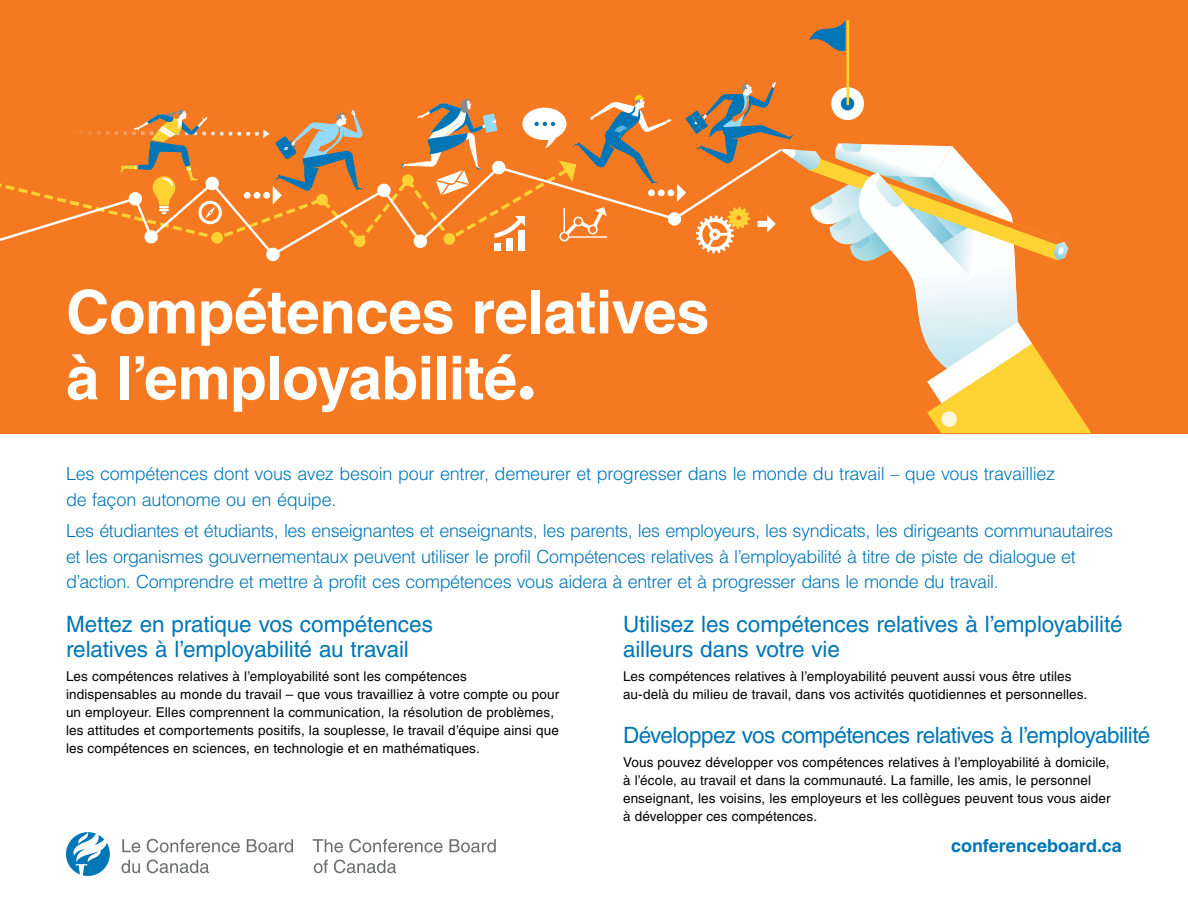
<style>
.page{position:relative;width:1188px;height:918px;background:#fff}
.page>*{position:absolute;margin:0;border:0;box-sizing:border-box;transform-origin:0 0}
.t1{font:700 60px/66px "Helvetica LT Std";letter-spacing:-.01em;color:#fff}
.t2{font:22.5px/25.5px "Helvetica LT Std";letter-spacing:-.01em;color:#0076b6}
.t3{font:300 18px/25.5px "Helvetica LT Std";letter-spacing:-.02em;color:#0076b6}
.t4{font:700 18px "Helvetica LT Std";color:#0076b6}
.t5{font:13.5px/18px "Helvetica LT Std";letter-spacing:.01em;color:#000}
.s1{font-family:"Times LT Std";font-size:81px}
</style>
<div class="page">
<div style="left:0;top:0;width:1188px;height:433px;background:#f47920"></div>
<svg style="left:0;top:20px;width:1091px;height:413px"></svg>
<svg style="left:66px;top:832px;width:44px;height:44px"></svg>
<svg style="left:313px;top:839px;width:30px;height:14px"></svg>
<svg style="left:349px;top:839px;width:94px;height:14px"></svg>
<svg style="left:450px;top:839px;width:46px;height:14px"></svg>
<svg style="left:314px;top:860px;width:14px;height:13px"></svg>
<svg style="left:334px;top:860px;width:62px;height:13px"></svg>
<svg style="left:147px;top:839px;width:93px;height:14px"></svg>
<svg style="left:247px;top:839px;width:46px;height:14px"></svg>
<svg style="left:122px;top:860px;width:18px;height:13px"></svg>
<svg style="left:147px;top:860px;width:62px;height:13px"></svg>
<svg style="left:122px;top:839px;width:18px;height:14px"></svg>
<h1 class="t1" style="left:66px;top:278px;width:645px">Compétences relatives à l’employabilité<span class="s1">.</span></h1>
<h3 class="t3" style="left:66px;top:461px;width:991px">Les compétences dont vous avez besoin pour entrer, demeurer et progresser dans le monde du travail – que vous travailliez de façon autonome ou en équipe.</h3>
<p class="t3" style="left:66px;top:518px;width:1049px">Les étudiantes et étudiants, les enseignantes et enseignants, les parents, les employeurs, les syndicats, les dirigeants communautaires et les organismes gouvernementaux peuvent utiliser le profil Compétences relatives à l’employabilité à titre de piste de dialogue et d’action. Comprendre et mettre à profit ces compétences vous aidera à entrer et à progresser dans le monde du travail.</p>
<h2 class="t2" style="left:66px;top:611px;width:368px">Mettez en pratique vos compétences relatives à l’employabilité au travail</h2>
<p class="t5" style="left:66px;top:668px;width:495px">Les compétences relatives à l’employabilité sont les compétences indispensables au monde du travail – que vous travailliez à votre compte ou pour un employeur. Elles comprennent la communication, la résolution de problèmes, les attitudes et comportements positifs, la souplesse, le travail d’équipe ainsi que les compétences en sciences, en technologie et en mathématiques.</p>
<h2 class="t2" style="left:623px;top:611px;width:501px">Utilisez les compétences relatives à l’employabilité ailleurs dans votre vie</h2>
<p class="t5" style="left:623px;top:668px;width:466px">Les compétences relatives à l’employabilité peuvent aussi vous être utiles au-delà du milieu de travail, dans vos activités quotidiennes et personnelles.</p>
<h2 class="t2" style="left:623px;top:722px;width:529px">Développez vos compétences relatives à l’employabilité</h2>
<p class="t5" style="left:623px;top:753px;width:489px">Vous pouvez développer vos compétences relatives à l’employabilité à domicile, à l’école, au travail et dans la communauté. La famille, les amis, le personnel enseignant, les voisins, les employeurs et les collègues peuvent tous vous aider à développer ces compétences.</p>
<h3 class="t4" style="left:951px;top:834px;width:172px">conferenceboard.ca</h3>
</div>
